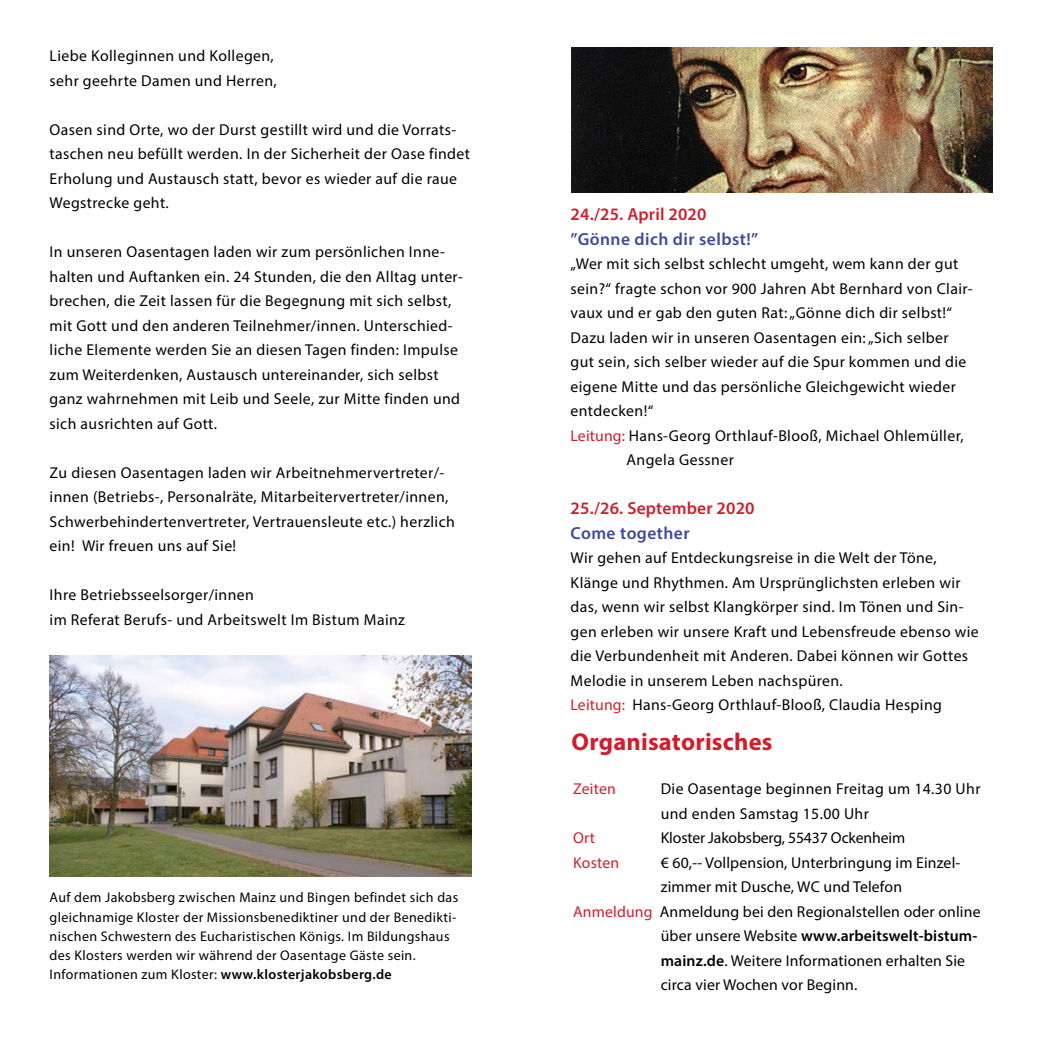
<style>
.page{position:relative;width:1042px;height:1042px;background:#fff}
.page>*{position:absolute;margin:0;border:0;box-sizing:border-box;transform-origin:0 0}
.t1{font:700 24.5px "Myriad Pro";letter-spacing:.01em;color:#d01e2a}
.t2{font:600 17.5px "Myriad Pro";letter-spacing:.01em;color:#d01e2a}
.t3{font:600 17.5px "Myriad Pro";letter-spacing:.025em;color:#3d4a9a}
.t4{font:15.75px/24.5px "Myriad Pro";letter-spacing:.025em;color:#000}
.t5{font:600 15.75px "Myriad Pro";letter-spacing:.01em;color:#000}
.t6{font:15.75px "Myriad Pro";letter-spacing:-.01em;color:#000}
.t7{font:15.75px "Myriad Pro";letter-spacing:.01em;color:#d01e2a}
.t8{font:14px/19.2px "Myriad Pro";letter-spacing:.025em;color:#000}
.s1{font-weight:600}
.s2{color:#d01e2a}
.s3{font-weight:400}
</style>
<div class="page">
<img style="left:50px;top:655px;width:421px;height:221px">
<img style="left:571px;top:47px;width:421px;height:145px">
<p class="t4" style="left:50px;top:43px;width:229px">Liebe Kolleginnen und Kollegen, sehr geehrte Damen und Herren,</p>
<p class="t4" style="left:50px;top:117px;width:422px">Oasen sind Orte, wo der Durst gestillt wird und die Vorrats&shy;taschen neu befüllt werden. In der Sicherheit der Oase findet Erholung und Austausch statt, bevor es wieder auf die raue Wegstrecke geht.</p>
<p class="t4" style="left:50px;top:239px;width:415px">In unseren Oasentagen laden wir zum persönlichen Inne&shy;halten und Auftanken ein. 24 Stunden, die den Alltag unter&shy;brechen, die Zeit lassen für die Begegnung mit sich selbst, mit Gott und den anderen Teilnehmer/innen. Unterschied&shy;liche Elemente werden Sie an diesen Tagen finden: Impulse zum Weiterdenken, Austausch untereinander, sich selbst ganz wahrnehmen mit Leib und Seele, zur Mitte finden und sich ausrichten auf Gott.</p>
<p class="t4" style="left:50px;top:460px;width:407px">Zu diesen Oasentagen laden wir Arbeitnehmervertreter/- innen (Betriebs-, Personalräte, Mitarbeitervertreter/innen, Schwerbehindertenvertreter, Vertrauensleute etc.) herzlich ein! Wir freuen uns auf Sie!</p>
<p class="t4" style="left:50px;top:582px;width:357px">Ihre Betriebsseelsorger/innen<br>im Referat Berufs- und Arbeitswelt Im Bistum Mainz</p>
<p class="t8" style="left:50px;top:887px;width:410px">Auf dem Jakobsberg zwischen Mainz und Bingen befindet sich das gleichnamige Kloster der Missionsbenediktiner und der Benedikti&shy;nischen Schwestern des Eucharistischen Königs. Im Bildungshaus des Klosters werden wir während der Oasentage Gäste sein.<br>Informationen zum Kloster: <span class="s1">www.klosterjakobsberg.de</span></p>
<p class="t2" style="left:570px;top:203px;width:137px">24./25. April 2020</p>
<p class="t3" style="left:570px;top:228px;width:189px">”Gönne dich dir selbst!”</p>
<p class="t4" style="left:570px;top:251px;width:389px">„Wer mit sich selbst schlecht umgeht, wem kann der gut</p>
<p class="t4" style="left:570px;top:276px;width:404px">sein?“ fragte schon vor 900 Jahren Abt Bernhard von Clair-</p>
<p class="t4" style="left:570px;top:300px;width:383px">vaux und er gab den guten Rat: „Gönne dich dir selbst!“</p>
<p class="t4" style="left:570px;top:325px;width:379px">Dazu laden wir in unseren Oasentagen ein: „Sich selber</p>
<p class="t4" style="left:570px;top:349px;width:397px">gut sein, sich selber wieder auf die Spur kommen und die</p>
<p class="t4" style="left:570px;top:374px;width:387px">eigene Mitte und das persönliche Gleichgewicht wieder</p>
<p class="t4" style="left:570px;top:398px;width:84px">entdecken!“</p>
<p class="t4" style="left:570px;top:423px;width:394px"><span class="s2">Leitung:</span> Hans-Georg Orthlauf-Blooß, Michael Ohlemüller,</p>
<p class="t4" style="left:626px;top:448px;width:109px">Angela Gessner</p>
<p class="t2" style="left:570px;top:497px;width:185px">25./26. September 2020</p>
<p class="t3" style="left:570px;top:522px;width:120px">Come together</p>
<p class="t4" style="left:570px;top:545px;width:410px">Wir gehen auf Entdeckungsreise in die Welt der Töne, Klänge und Rhythmen. Am Ursprünglichsten erleben wir das, wenn wir selbst Klangkörper sind. Im Tönen und Sin&shy;gen erleben wir unsere Kraft und Lebensfreude ebenso wie die Verbundenheit mit Anderen. Dabei können wir Gottes Melodie in unserem Leben nachspüren.<br><span class="s2">Leitung:</span> Hans-Georg Orthlauf-Blooß, Claudia Hesping</p>
<h1 class="t1" style="left:571px;top:726px;width:203px">Organisatorisches</h1>
<p class="t7" style="left:573px;top:779px;width:44px">Zeiten</p>
<p class="t4" style="left:661px;top:776px;width:321px">Die Oasentage beginnen Freitag um 14.30 Uhr und enden Samstag 15.00 Uhr</p>
<p class="t7" style="left:573px;top:828px;width:23px">Ort</p>
<p class="t6" style="left:661px;top:828px;width:246px">Kloster Jakobsberg, 55437 Ockenheim</p>
<p class="t7" style="left:573px;top:852px;width:47px">Kosten</p>
<p class="t4" style="left:661px;top:850px;width:301px">€ 60,-- Vollpension, Unterbringung im Einzel-</p>
<p class="t4" style="left:661px;top:874px;width:243px">zimmer mit Dusche, WC und Telefon</p>
<p class="t4" style="left:573px;top:899px;width:409px"><span class="s2">Anmeldung</span> Anmeldung bei den Regionalstellen oder online</p>
<p class="t5" style="left:661px;top:926px;width:318px"><span class="s3">über unsere Website</span> www.arbeitswelt-bistum-</p>
<p class="t4" style="left:661px;top:948px;width:306px"><span class="s1">mainz.de</span>. Weitere Informationen erhalten Sie</p>
<p class="t4" style="left:661px;top:972px;width:198px">circa vier Wochen vor Beginn.</p>
</div>
